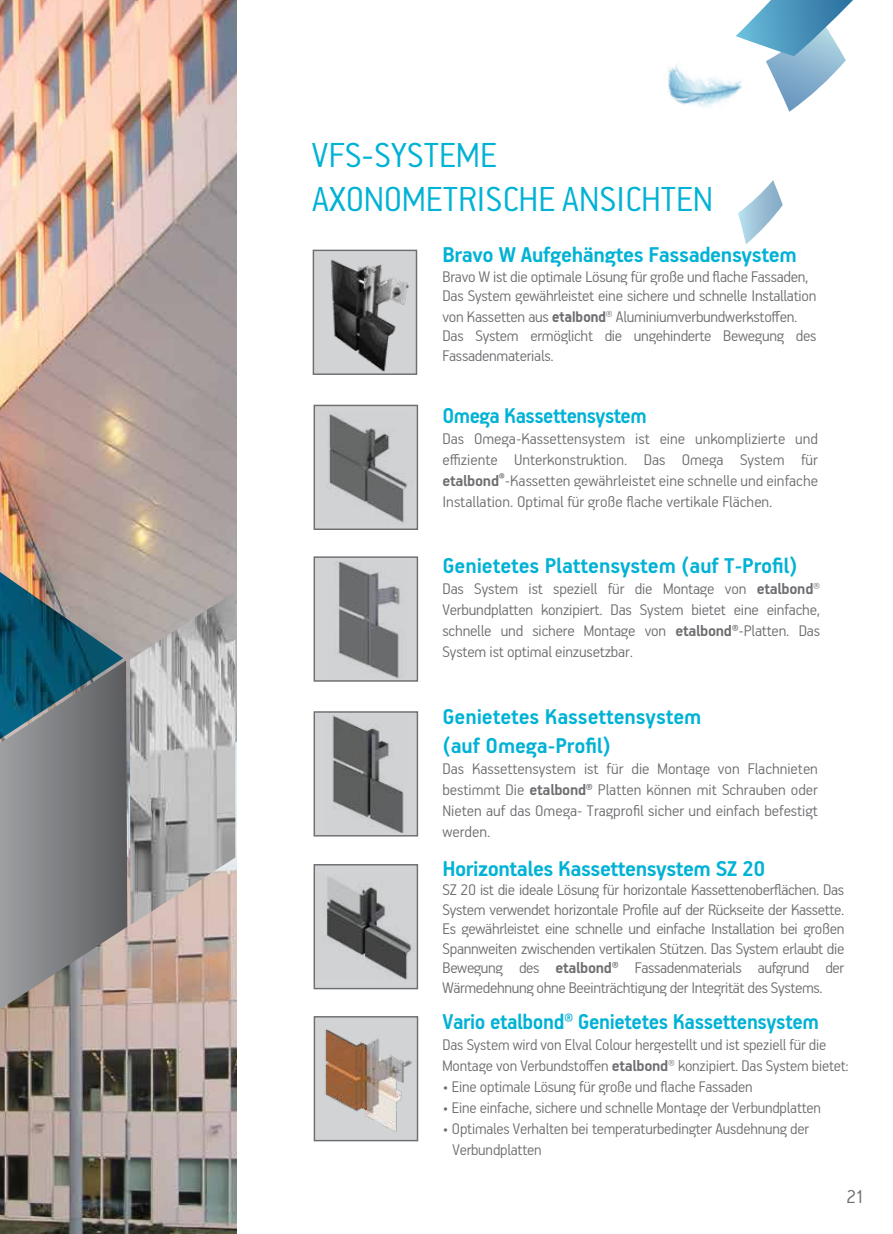
<style>
.page{position:relative;width:893px;height:1234px;background:#fff}
.page>*{position:absolute;margin:0;border:0;box-sizing:border-box;transform-origin:0 0}
.t1{font:300 39px/43.8px "PF Premier Text";color:#00b2d5}
.t2{font:700 24px/28.8px "PF Handbook Pro";letter-spacing:-.015em;color:#00b2d5}
.t3{font:700 24px "PF Handbook Pro";letter-spacing:-.015em;color:#00b2d5;scale:.95 1}
.t4{font:700 24px "PF Handbook Pro";letter-spacing:-.015em;color:#00b2d5;scale:.94 1}
.t5{font:300 21px "PF Premier Text";color:#6d6e71}
.t6{font:300 17.25px/21px "PF Handbook Pro";letter-spacing:-.01em;color:#6d6e71;text-align:justify}
.s1{font-family:"PF Premier Text";font-weight:700}
.s2{font-weight:700}
</style>
<div class="page">
<img style="left:0;top:0;width:237px;height:1233px">
<svg style="left:736px;top:0;width:117px;height:112px"></svg>
<img style="left:667px;top:59px;width:85px;height:51px">
<img style="left:0;top:572px;width:123px;height:88px">
<svg style="left:738px;top:180px;width:45px;height:64px"></svg>
<svg style="left:0;top:660px;width:127px;height:349px;background:#757d81"></svg>
<img style="left:130px;top:591px;width:105px;height:333px">
<div style="left:314px;top:711px;width:103px;height:124px;background:#d1d3d4"></div>
<div style="left:314px;top:711px;width:104px;height:125px;border:1px solid #6d6e71"></div>
<img style="left:332px;top:715px;width:72px;height:117px">
<div style="left:314px;top:557px;width:103px;height:123px;background:#d1d3d4"></div>
<div style="left:314px;top:556px;width:104px;height:125px;border:1px solid #6d6e71"></div>
<img style="left:337px;top:561px;width:63px;height:117px">
<div style="left:314px;top:864px;width:103px;height:124px;background:#d1d3d4"></div>
<div style="left:314px;top:863px;width:104px;height:126px;border:1px solid #6d6e71"></div>
<img style="left:314px;top:874px;width:101px;height:105px">
<div style="left:313px;top:250px;width:103px;height:124px;background:#d1d3d4"></div>
<div style="left:313px;top:249px;width:104px;height:126px;border:1px solid #6d6e71"></div>
<img style="left:316px;top:259px;width:98px;height:116px">
<img style="left:314px;top:1016px;width:104px;height:120px">
<div style="left:314px;top:405px;width:103px;height:124px;background:#d1d3d4"></div>
<div style="left:314px;top:404px;width:104px;height:126px;border:1px solid #6d6e71"></div>
<img style="left:329px;top:414px;width:79px;height:109px">
<h1 class="t1" style="left:312px;top:133px;width:403px">VFS-SYSTEME<br>AXONOMETRISCHE ANSICHTEN</h1>
<h2 class="t2" style="left:442px;top:239px;width:356px">Bravo W Aufgehängtes Fassadensystem</h2>
<p class="t6" style="left:442px;top:266px;width:375px;line-height:19.6px;text-align:left">Bravo W ist die optimale Lösung für große und flache Fassaden, Das System gewährleistet eine sichere und schnelle Installation von Kassetten aus <span class="s1">etalbond</span>® Aluminiumverbundwerkstoffen.<br>Das System ermöglicht die ungehinderte Bewegung des Fassadenmaterials.</p>
<h2 class="t4" style="left:442px;top:401px;width:219px">Omega Kassettensystem</h2>
<p class="t6" style="left:442px;top:428px;width:377px">Das Omega-Kassettensystem ist eine unkomplizierte und effiziente Unterkonstruktion. Das Omega System für <span class="s2">etalbond</span><sup>®</sup>-Kassetten gewährleistet eine schnelle und einfache Installation. Optimal für große flache vertikale Flächen.</p>
<h2 class="t2" style="left:442px;top:550px;width:357px">Genietetes Plattensystem (auf T-Profil)</h2>
<p class="t6" style="left:442px;top:577px;width:379px">Das System ist speziell für die Montage von <span class="s2">etalbond</span>® Verbundplatten konzipiert. Das System bietet eine einfache, schnelle und sichere Montage von <span class="s2">etalbond®</span>-Platten. Das System ist optimal einzusetzbar.</p>
<h2 class="t2" style="left:442px;top:701px;width:260px">Genietetes Kassettensystem (auf Omega-Profil)</h2>
<p class="t6" style="left:442px;top:757px;width:377px">Das Kassettensystem ist für die Montage von Flachnieten bestimmt Die <span class="s2">etalbond®</span> Platten können mit Schrauben oder Nieten auf das Omega- Tragprofil sicher und einfach befestigt werden.</p>
<h2 class="t2" style="left:442px;top:852px;width:324px">Horizontales Kassettensystem SZ 20</h2>
<p class="t6" style="left:442px;top:879px;width:403px;line-height:19.5px">SZ 20 ist die ideale Lösung für horizontale Kassettenoberflächen. Das System verwendet horizontale Profile auf der Rückseite der Kassette.<br>Es gewährleistet eine schnelle und einfache Installation bei großen Spannweiten zwischenden vertikalen Stützen. Das System erlaubt die Bewegung des <span class="s2">etalbond®</span> Fassadenmaterials aufgrund der Wärmedehnung ohne Beeinträchtigung der Integrität des Systems.</p>
<h2 class="t3" style="left:442px;top:1006px;width:398px">Vario etalbond® Genietetes Kassettensystem</h2>
<p class="t6" style="left:442px;top:1032px;width:408px">Das System wird von Elval Colour hergestellt und ist speziell für die<br>Montage von Verbundstoffen <span class="s2">etalbond</span>® konzipiert. Das System bietet:</p>
<p class="t6" style="left:442px;top:1074px;width:312px">• Eine optimale Lösung für große und flache Fassaden</p>
<p class="t6" style="left:442px;top:1095px;width:380px">• Eine einfache, sichere und schnelle Montage der Verbundplatten</p>
<p class="t6" style="left:453px;top:1116px;width:358px;text-indent:-10px">• Optimales Verhalten bei temperaturbedingter Ausdehnung der<br>Verbundplatten</p>
<p class="t5" style="left:846px;top:1185px;width:19px">21</p>
</div>
